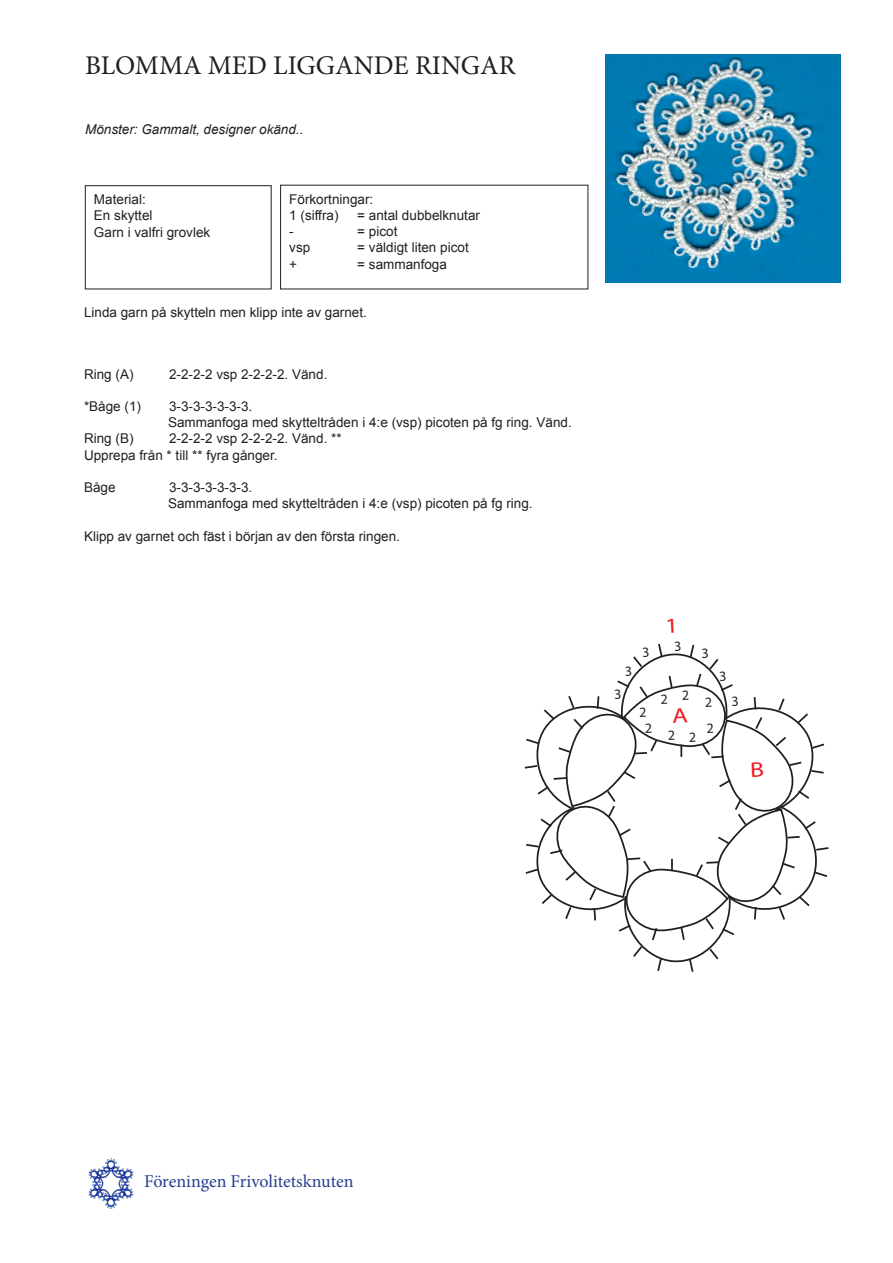
<style>
.page{position:relative;width:893px;height:1263px;background:#fff}
.page>*{position:absolute;margin:0;border:0;box-sizing:border-box;transform-origin:0 0}
.Rubrik_1{font:27px "Minion Pro";color:#231f20}
.t1{font:18px "Minion Pro";letter-spacing:-.005em;color:#253f8e}
.Mönster{font:13.5px/16.2px "Arial";color:#231f20}
.Förkortningar{font:13.5px "Arial";color:#231f20}
.Brödtext{font:13.5px "Arial";color:#231f20}
.Material{font:13.5px "Arial";color:#231f20}
.Designer{font:italic 13.5px "Arial";color:#231f20}
</style>
<div class="page">
<img style="left:88px;top:1158px;width:46px;height:51px">
<div style="left:85px;top:185px;width:186px;height:104px;border:1px solid #231f20"></div>
<img style="left:605px;top:54px;width:235px;height:228px">
<svg style="left:524px;top:643px;width:305px;height:329px"></svg>
<p class="Rubrik_1" style="left:85px;top:47px;width:432px">BLOMMA MED LIGGANDE RINGAR</p>
<p class="Designer" style="left:85px;top:120px;width:220px">Mönster: Gammalt, designer okänd..</p>
<p class="Material" style="left:94px;top:191px;width:53px">Material:</p>
<p class="Material" style="left:94px;top:207px;width:60px">En skyttel</p>
<p class="Material" style="left:94px;top:223px;width:118px">Garn i valfri grovlek</p>
<p class="Förkortningar" style="left:289px;top:190px;width:86px">Förkortningar:</p>
<p class="Förkortningar" style="left:289px;top:206px;width:51px">1 (siffra)</p>
<p class="Förkortningar" style="left:357px;top:206px;width:124px">= antal dubbelknutar</p>
<p class="Förkortningar" style="left:289px;top:222px;width:6px">-</p>
<p class="Förkortningar" style="left:357px;top:222px;width:42px">= picot</p>
<p class="Förkortningar" style="left:289px;top:239px;width:23px">vsp</p>
<p class="Förkortningar" style="left:357px;top:239px;width:113px">= väldigt liten picot</p>
<p class="Förkortningar" style="left:289px;top:255px;width:9px">+</p>
<p class="Förkortningar" style="left:357px;top:255px;width:91px">= sammanfoga</p>
<p class="Mönster" style="left:84px;top:305px;width:284px">Linda garn på skytteln men klipp inte av garnet.</p>
<p class="Mönster" style="left:84px;top:366px;width:51px">Ring (A)</p>
<p class="Mönster" style="left:169px;top:366px;width:160px">2-2-2-2 vsp 2-2-2-2. Vänd.</p>
<p class="Mönster" style="left:84px;top:398px;width:59px">*Båge (1)</p>
<p class="Mönster" style="left:169px;top:398px;width:85px">3-3-3-3-3-3-3.</p>
<p class="Mönster" style="left:168px;top:414px;width:405px">Sammanfoga med skytteltråden i 4:e (vsp) picoten på fg ring. Vänd.</p>
<p class="Mönster" style="left:84px;top:431px;width:51px">Ring (B)</p>
<p class="Mönster" style="left:169px;top:431px;width:174px">2-2-2-2 vsp 2-2-2-2. Vänd. **</p>
<p class="Mönster" style="left:84px;top:447px;width:195px">Upprepa från * till ** fyra gånger.</p>
<p class="Mönster" style="left:84px;top:479px;width:33px">Båge</p>
<p class="Mönster" style="left:168px;top:479px;width:366px">3-3-3-3-3-3-3.<br>Sammanfoga med skytteltråden i 4:e (vsp) picoten på fg ring.</p>
<p class="Brödtext" style="left:84px;top:527px;width:317px">Klipp av garnet och fäst i början av den första ringen.</p>
<h2 class="t1" style="left:144px;top:1169px;width:211px">Föreningen Frivolitetsknuten</h2>
</div>
